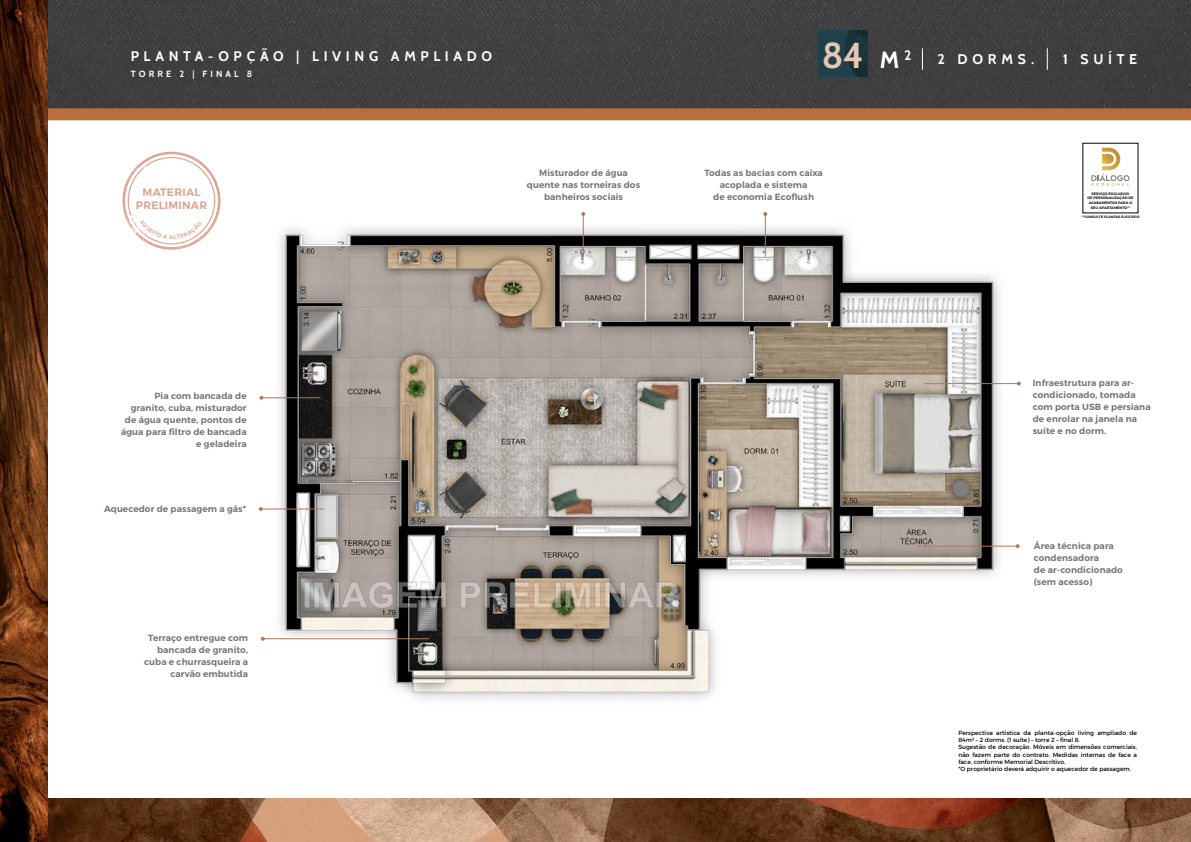
<style>
.page{position:relative;width:1191px;height:842px;background:#fff}
.page>*{position:absolute;margin:0;border:0;box-sizing:border-box;transform-origin:0 0}
.t1{font:36px "Alvesto";color:#e8c6b5}
.t2{font:14.1px "Alvesto";letter-spacing:.33em;color:#fff}
.t3{font:13.9px "Alvesto";letter-spacing:.33em;color:#fff}
.t4{font:600 10.8px/12.4px "Montserrat";letter-spacing:.02em;color:#ba4923;text-align:center}
.t5{font:9px "Alvesto";letter-spacing:.345em;color:#fff}
.t6{font:600 8.9px/12px "Montserrat";letter-spacing:.01em;color:#757378}
.t7{font:6px/7.2px "Montserrat";color:#000}
.t8{font:600 3.5px/4.7px "Montserrat";letter-spacing:.01em;color:#000;text-align:center}
.t9{font:600 3.4px "Montserrat";letter-spacing:.02em;color:#000}
.s1{font-size:23.5px;color:#fff}
</style>
<div class="page">
<div style="left:48px;top:0;width:1143px;height:108px;background:#3f3f3f"></div>
<img style="left:48px;top:799px;width:1143px;height:43px">
<svg style="left:48px;top:108px;width:1143px;height:12px"></svg>
<img style="left:261px;top:213px;width:756px;height:487px">
<div style="left:818px;top:31px;width:50px;height:46px;background:#20414a"></div>
<svg style="left:845px;top:31px;width:23px;height:46px"></svg>
<svg style="left:922px;top:48px;width:1px;height:22px"></svg>
<svg style="left:1047px;top:48px;width:1px;height:22px"></svg>
<svg style="left:1091px;top:148px;width:38px;height:38px"></svg>
<img style="left:0;top:0;width:48px;height:842px">
<hr style="left:917px;top:546px;width:100px;height:1px;background:#b57657">
<svg style="left:1015px;top:544px;width:4px;height:4px"></svg>
<hr style="left:924px;top:383px;width:95px;height:1px;background:#b57657">
<hr style="left:765px;top:214px;width:1px;height:43px;background:#b57657">
<svg style="left:763px;top:212px;width:4px;height:4px"></svg>
<hr style="left:583px;top:214px;width:1px;height:43px;background:#b57657">
<svg style="left:581px;top:212px;width:4px;height:4px"></svg>
<hr style="left:261px;top:397px;width:59px;height:1px;background:#b57657">
<svg style="left:259px;top:396px;width:4px;height:4px"></svg>
<hr style="left:263px;top:638px;width:166px;height:1px;background:#b57657">
<svg style="left:261px;top:637px;width:4px;height:4px"></svg>
<hr style="left:261px;top:509px;width:63px;height:1px;background:#b57657">
<svg style="left:259px;top:507px;width:4px;height:4px"></svg>
<svg style="left:122px;top:152px;width:98px;height:98px"></svg>
<h3 class="t3" style="left:131px;top:47px;width:363px">PLANTA-OPÇÃO | LIVING AMPLIADO</h3>
<p class="t5" style="left:131px;top:69px;width:123px">TORRE 2 | FINAL 8</p>
<h1 class="t1" style="left:822px;top:34px;width:91px">84 <span class="s1">M</span><sup>2</sup></h1>
<h2 class="t2" style="left:937px;top:51px;width:98px">2 DORMS.</h2>
<h2 class="t2" style="left:1062px;top:51px;width:76px">1 SUÍTE</h2>
<p class="t4" style="left:136px;top:186px;width:73px">MATERIAL<br>PRELIMINAR</p>
<p class="t6" style="left:527px;top:167px;width:115px;text-align:center">Misturador de água quente nas torneiras dos banheiros sociais</p>
<p class="t6" style="left:704px;top:167px;width:120px;text-align:center">Todas as bacias com caixa acoplada e sistema<br>de economia Ecoflush</p>
<p class="t8" style="left:1087px;top:191px;width:48px">SERVIÇO EXCLUSIVO<br>DE PERSONALIZAÇÃO DE<br>ACABAMENTOS PARA O<br>SEU APARTAMENTO**</p>
<p class="t9" style="left:1081px;top:214px;width:59px">**CONSULTE PLANTAS ELEGÍVEIS</p>
<p class="t6" style="left:121px;top:390px;width:127px;text-align:right">Pia com bancada de granito, cuba, misturador de água quente, pontos de água para filtro de bancada e geladeira</p>
<p class="t6" style="left:104px;top:502px;width:143px">Aquecedor de passagem a gás*</p>
<p class="t6" style="left:144px;top:632px;width:105px;text-align:right">Terraço entregue com bancada de granito, cuba e churrasqueira a carvão embutida</p>
<p class="t6" style="left:1032px;top:377px;width:119px">Infraestrutura para ar&shy;condicionado, tomada com porta USB e persiana de enrolar na janela na suíte e no dorm.</p>
<p class="t6" style="left:1034px;top:540px;width:91px">Área técnica para condensadora<br>de ar-condicionado (sem acesso)</p>
<p class="t7" style="left:958px;top:729px;width:180px">Perspectiva artística da planta-opção living ampliado de 84m² – 2 dorms. (1 suíte) – torre 2 – final 8.<br>Sugestão de decoração. Móveis em dimensões comerciais, não fazem parte do contrato. Medidas internas de face a face, conforme Memorial Descritivo.<br>*O proprietário deverá adquirir o aquecedor de passagem.</p>
</div>
